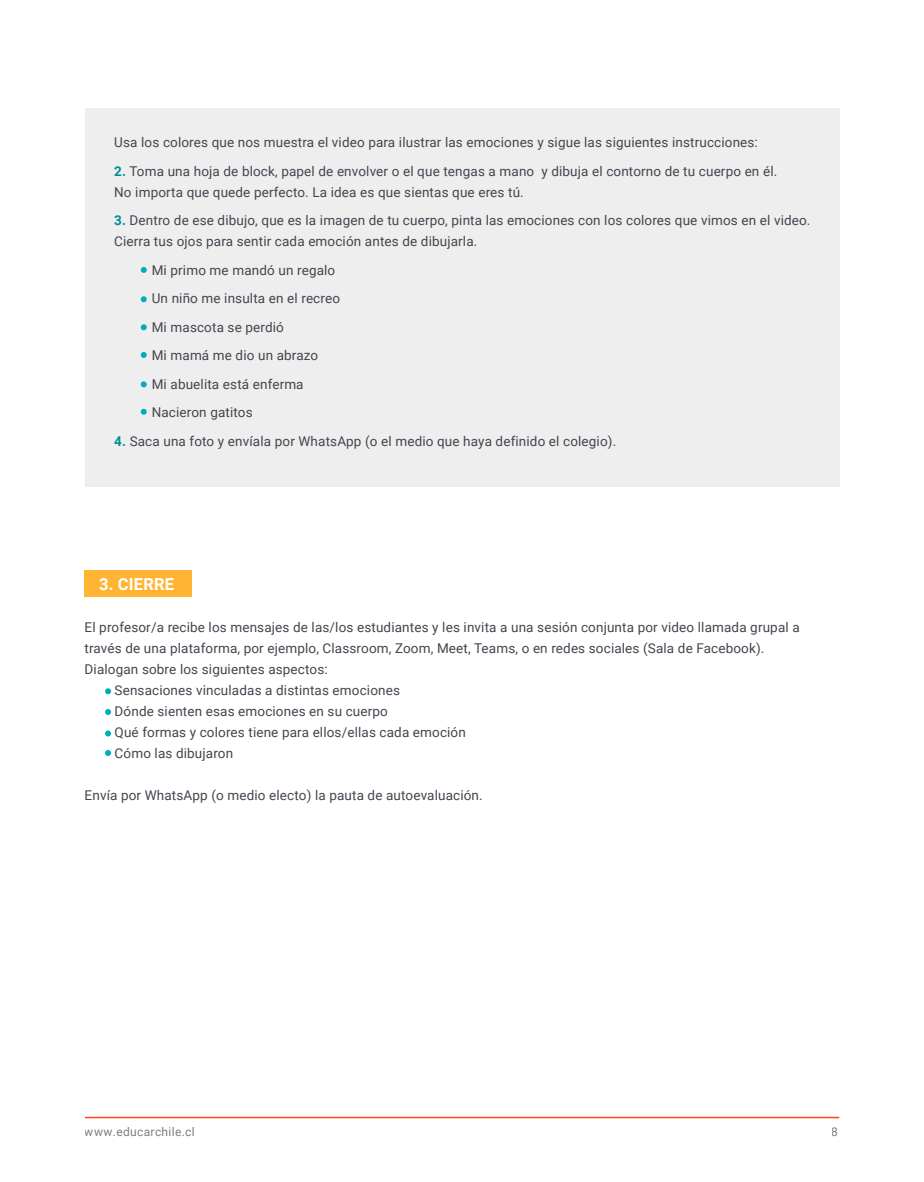
<style>
.page{position:relative;width:924px;height:1182px;background:#fff}
.page>*{position:absolute;margin:0;border:0;box-sizing:border-box;transform-origin:0 0}
.t1{font:700 16.5px "Roboto";letter-spacing:.01em;color:#fff}
.t2{font:13.5px/28.5px "Roboto";letter-spacing:.01em;color:#49424f}
.t3{font:12px "Roboto";letter-spacing:.03em;color:#3f4551}
.s1{font-weight:700;color:#008d9a}
</style>
<div class="page">
<div style="left:85px;top:108px;width:754px;height:379px;background:#efeeef"></div>
<hr style="left:85px;top:1117px;width:754px;height:1px;background:#ff4612">
<div style="left:85px;top:570px;width:107px;height:27px;background:#ffb533"></div>
<svg style="left:105px;top:688px;width:6px;height:6px"></svg>
<svg style="left:105px;top:709px;width:6px;height:6px"></svg>
<svg style="left:105px;top:731px;width:6px;height:5px"></svg>
<svg style="left:105px;top:750px;width:6px;height:6px"></svg>
<svg style="left:141px;top:267px;width:6px;height:6px"></svg>
<svg style="left:141px;top:296px;width:6px;height:6px"></svg>
<svg style="left:141px;top:324px;width:6px;height:6px"></svg>
<svg style="left:141px;top:352px;width:6px;height:6px"></svg>
<svg style="left:141px;top:381px;width:6px;height:6px"></svg>
<svg style="left:141px;top:409px;width:6px;height:6px"></svg>
<p class="t2" style="left:114px;top:128px;width:645px">Usa los colores que nos muestra el video para ilustrar las emociones y sigue las siguientes instrucciones:</p>
<p class="t2" style="left:114px;top:160px;width:665px;line-height:21px"><span class="s1">2.</span> Toma una hoja de block, papel de envolver o el que tengas a mano y dibuja el contorno de tu cuerpo en él.<br>No importa que quede perfecto. La idea es que sientas que eres tú.</p>
<p class="t2" style="left:114px;top:210px;width:698px;line-height:21px"><span class="s1">3.</span> Dentro de ese dibujo, que es la imagen de tu cuerpo, pinta las emociones con los colores que vimos en el video.<br>Cierra tus ojos para sentir cada emoción antes de dibujarla.</p>
<p class="t2" style="left:152px;top:255px;width:190px">Mi primo me mandó un regalo<br>Un niño me insulta en el recreo<br>Mi mascota se perdió<br>Mi mamá me dio un abrazo<br>Mi abuelita está enferma<br>Nacieron gatitos</p>
<p class="t2" style="left:114px;top:426px;width:503px"><span class="s1">4.</span> Saca una foto y envíala por WhatsApp (o el medio que haya definido el colegio).</p>
<p class="t1" style="left:99px;top:573px;width:76px">3. CIERRE</p>
<p class="t2" style="left:85px;top:612px;width:717px">El profesor/a recibe los mensajes de las/los estudiantes y les invita a una sesión conjunta por video llamada grupal a</p>
<p class="t2" style="left:85px;top:633px;width:681px">través de una plataforma, por ejemplo, Classroom, Zoom, Meet, Teams, o en redes sociales (Sala de Facebook).</p>
<p class="t2" style="left:85px;top:654px;width:245px">Dialogan sobre los siguientes aspectos:</p>
<p class="t2" style="left:115px;top:675px;width:287px">Sensaciones vinculadas a distintas emociones</p>
<p class="t2" style="left:115px;top:696px;width:275px">Dónde sienten esas emociones en su cuerpo</p>
<p class="t2" style="left:115px;top:717px;width:353px">Qué formas y colores tiene para ellos/ellas cada emoción</p>
<p class="t2" style="left:115px;top:738px;width:120px">Cómo las dibujaron</p>
<p class="t2" style="left:85px;top:780px;width:400px">Envía por WhatsApp (o medio electo) la pauta de autoevaluación.</p>
<p class="t3" style="left:85px;top:1123px;width:111px">www.educarchile.cl</p>
<p class="t3" style="left:832px;top:1123px;width:8px">8</p>
</div>
